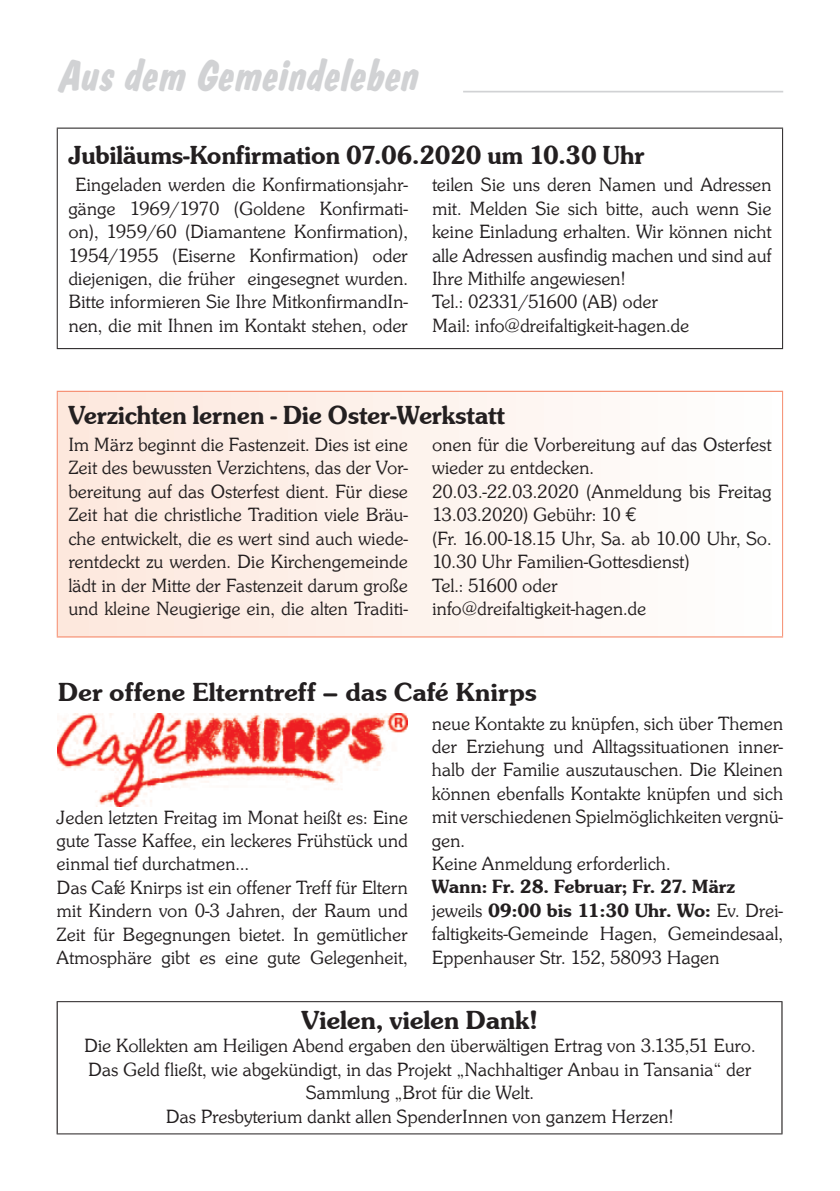
<style>
.page{position:relative;width:840px;height:1191px;background:#fff}
.page>*{position:absolute;margin:0;border:0;box-sizing:border-box;transform-origin:0 0}
.t1{font:700 43.2px "Dom Diagonal BT";color:#d1d2d4}
.t2{font:600 27px "Souvenir Itc TEE";letter-spacing:-.01em;color:#231f20;scale:.94 1}
.t3{font:600 27px "Souvenir Itc TEE";letter-spacing:-.01em;color:#231f20}
.t4{font:19.8px/23.4px "Souvenir Itc TEE Ligh";letter-spacing:-.005em;color:#231f20}
.t5{font:600 19.8px/23.4px "Souvenir Itc TEE";letter-spacing:-.005em;color:#231f20}
.s1{font-family:"Euro Mono"}
.s2{font-family:"Souvenir Itc TEE Ligh";font-weight:400}
</style>
<div class="page">
<hr style="left:463px;top:91px;width:319px;height:1px;background:#d1d2d4">
<div style="left:57px;top:391px;width:725px;height:246px;background:linear-gradient(to right,#fde7dc,#fefefe)"></div>
<hr style="left:57px;top:391px;width:725px;height:1px;background:#f68d6f">
<hr style="left:57px;top:636px;width:725px;height:1px;background:#f68d6f">
<hr style="left:57px;top:392px;width:1px;height:244px;background:#f68d6f">
<hr style="left:781px;top:392px;width:1px;height:244px;background:#f68d6f">
<hr style="left:57px;top:128px;width:725px;height:1px;background:#231f20">
<hr style="left:57px;top:348px;width:725px;height:1px;background:#231f20">
<hr style="left:57px;top:129px;width:1px;height:219px;background:#231f20">
<hr style="left:781px;top:129px;width:1px;height:219px;background:#231f20">
<hr style="left:57px;top:1001px;width:725px;height:1px;background:#231f20">
<hr style="left:57px;top:1133px;width:725px;height:1px;background:#231f20">
<hr style="left:57px;top:1002px;width:1px;height:131px;background:#231f20">
<hr style="left:781px;top:1002px;width:1px;height:131px;background:#231f20">
<img style="left:58px;top:713px;width:349px;height:93px">
<h1 class="t1" style="left:61px;top:48px;width:361px">Aus dem Gemeindeleben</h1>
<h2 class="t2" style="left:68px;top:139px;width:614px">Jubiläums-Konfirmation 07.06.2020 um 10.30 Uhr</h2>
<p class="t4" style="left:68px;top:173px;width:341px;text-align:center">Eingeladen werden die Konfirmationsjahr&shy;gänge 1969/1970 (Goldene Konfirmati&shy;on), 1959/60 (Diamantene Konfirmation), 1954/1955 (Eiserne Konfirmation) oder diejenigen, die früher eingesegnet wurden.<br>Bitte informieren Sie Ihre MitkonfirmandIn&shy;nen, die mit Ihnen im Kontakt stehen, oder</p>
<p class="t4" style="left:432px;top:173px;width:341px">teilen Sie uns deren Namen und Adressen mit. Melden Sie sich bitte, auch wenn Sie keine Einladung erhalten. Wir können nicht alle Adressen ausfindig machen und sind auf Ihre Mithilfe angewiesen!<br>Tel.: 02331/51600 (AB) oder<br>Mail: info@dreifaltigkeit-hagen.de</p>
<h2 class="t2" style="left:68px;top:398px;width:465px">Verzichten lernen - Die Oster-Werkstatt</h2>
<p class="t4" style="left:68px;top:433px;width:341px;text-align:justify">Im März beginnt die Fastenzeit. Dies ist eine Zeit des bewussten Verzichtens, das der Vor&shy;bereitung auf das Osterfest dient. Für diese Zeit hat die christliche Tradition viele Bräu&shy;che entwickelt, die es wert sind auch wiede&shy;rentdeckt zu werden. Die Kirchengemeinde lädt in der Mitte der Fastenzeit darum große und kleine Neugierige ein, die alten Traditi-</p>
<p class="t4" style="left:432px;top:433px;width:341px">onen für die Vorbereitung auf das Osterfest wieder zu entdecken.<br>20.03.-22.03.2020 (Anmeldung bis Freitag<br>13.03.2020) Gebühr: 10 <span class="s1">E<br></span>(Fr. 16.00-18.15 Uhr, Sa. ab 10.00 Uhr, So.<br>10.30 Uhr Familien-Gottesdienst)<br>Tel.: 51600 oder info@dreifaltigkeit-hagen.de</p>
<h2 class="t3" style="left:58px;top:676px;width:480px">Der offene Elterntreff – das Café Knirps</h2>
<p class="t4" style="left:57px;top:805px;width:352px">Jeden letzten Freitag im Monat heißt es: Eine gute Tasse Kaffee, ein leckeres Frühstück und einmal tief durchatmen…<br>Das Café Knirps ist ein offener Treff für Eltern mit Kindern von 0-3 Jahren, der Raum und Zeit für Begegnungen bietet. In gemütlicher Atmosphäre gibt es eine gute Gelegenheit,</p>
<p class="t4" style="left:431px;top:711px;width:352px">neue Kontakte zu knüpfen, sich über Themen der Erziehung und Alltagssituationen inner&shy;halb der Familie auszutauschen. Die Kleinen können ebenfalls Kontakte knüpfen und sich mit verschiedenen Spielmöglichkeiten vergnü&shy;gen.<br>Keine Anmeldung erforderlich.</p>
<p class="t5" style="left:431px;top:875px;width:352px">Wann: Fr. 28. Februar; Fr. 27. März <span class="s2">jeweils</span> 09:00 bis 11:30 Uhr. Wo: <span class="s2">Ev. Drei-</span></p>
<p class="t4" style="left:431px;top:922px;width:352px">faltigkeits-Gemeinde Hagen, Gemeindesaal,<br>Eppenhauser Str. 152, 58093 Hagen</p>
<h2 class="t3" style="left:301px;top:1004px;width:238px">Vielen, vielen Dank!</h2>
<p class="t4" style="left:84px;top:1034px;width:672px;text-align:center">Die Kollekten am Heiligen Abend ergaben den überwältigen Ertrag von 3.135,51 Euro.<br>Das Geld fließt, wie abgekündigt, in das Projekt „Nachhaltiger Anbau in Tansania“ der Sammlung „Brot für die Welt.<br>Das Presbyterium dankt allen SpenderInnen von ganzem Herzen!</p>
</div>
